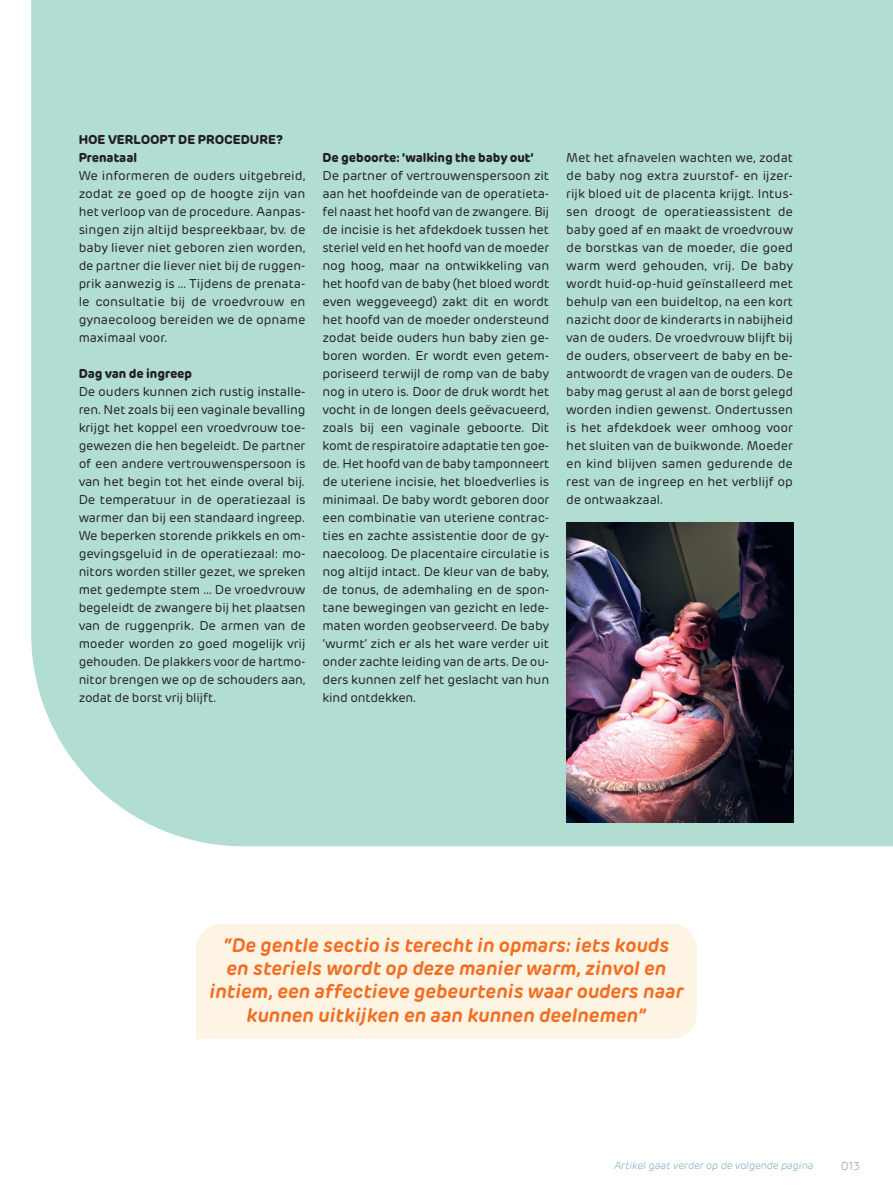
<style>
.page{position:relative;width:893px;height:1191px;background:#fff}
.page>*{position:absolute;margin:0;border:0;box-sizing:border-box;transform-origin:0 0}
.Citaat{font:italic 600 19.5px/23.4px "Rubrik";color:#f36e21;text-align:center}
.Broodtekst{font:12.75px/18px "Rubrik";letter-spacing:-.01em;color:#231f20;text-align:justify}
.Broodtekst-2{font:700 12.75px "Rubrik";color:#231f20}
.Tussentitel{font:700 12.75px "Rubrik";color:#231f20}
.t1{font:200 11.55px "Rubrik New";color:#557482}
.t2{font:italic 300 10.5px "Rubrik";color:#7fa8bc}
</style>
<div class="page">
<div style="left:31px;top:0;width:862px;height:846px;background:#b1ddd3"></div>
<img style="left:566px;top:522px;width:227px;height:300px">
<div style="left:196px;top:923px;width:501px;height:115px;background:#fef4e4"></div>
<p class="Tussentitel" style="left:79px;top:131px;width:206px">HOE VERLOOPT DE PROCEDURE?</p>
<p class="Broodtekst-2" style="left:79px;top:149px;width:60px">Prenataal</p>
<p class="Broodtekst" style="left:79px;top:167px;width:228px">We informeren de ouders uitgebreid, zodat ze goed op de hoogte zijn van het verloop van de procedure. Aanpas&shy;singen zijn altijd bespreekbaar, bv. de baby liever niet geboren zien worden, de partner die liever niet bij de ruggen&shy;prik aanwezig is … Tijdens de prenata&shy;le consultatie bij de vroedvrouw en gynaecoloog bereiden we de opname maximaal voor.</p>
<p class="Broodtekst-2" style="left:79px;top:365px;width:115px">Dag van de ingreep</p>
<p class="Broodtekst" style="left:79px;top:383px;width:228px">De ouders kunnen zich rustig installe&shy;ren. Net zoals bij een vaginale bevalling krijgt het koppel een vroedvrouw toe&shy;gewezen die hen begeleidt. De partner of een andere vertrouwenspersoon is van het begin tot het einde overal bij.<br>De temperatuur in de operatiezaal is warmer dan bij een standaard ingreep.<br>We beperken storende prikkels en om&shy;gevingsgeluid in de operatiezaal: mo&shy;nitors worden stiller gezet, we spreken met gedempte stem … De vroedvrouw begeleidt de zwangere bij het plaatsen van de ruggenprik. De armen van de moeder worden zo goed mogelijk vrij gehouden. De plakkers voor de hartmo&shy;nitor brengen we op de schouders aan, zodat de borst vrij blijft.</p>
<p class="Broodtekst-2" style="left:322px;top:149px;width:213px">De geboorte: ‘walking the baby out’</p>
<p class="Broodtekst" style="left:322px;top:167px;width:228px">De partner of vertrouwenspersoon zit aan het hoofdeinde van de operatieta&shy;fel naast het hoofd van de zwangere. Bij de incisie is het afdekdoek tussen het steriel veld en het hoofd van de moeder nog hoog, maar na ontwikkeling van het hoofd van de baby (het bloed wordt even weggeveegd) zakt dit en wordt het hoofd van de moeder ondersteund zodat beide ouders hun baby zien ge&shy;boren worden. Er wordt even getem&shy;poriseerd terwijl de romp van de baby nog in utero is. Door de druk wordt het vocht in de longen deels geëvacueerd, zoals bij een vaginale geboorte. Dit komt de respiratoire adaptatie ten goe&shy;de. Het hoofd van de baby tamponneert de uteriene incisie, het bloedverlies is minimaal. De baby wordt geboren door een combinatie van uteriene contrac&shy;ties en zachte assistentie door de gy&shy;naecoloog. De placentaire circulatie is nog altijd intact. De kleur van de baby, de tonus, de ademhaling en de spon&shy;tane bewegingen van gezicht en lede&shy;maten worden geobserveerd. De baby ‘wurmt’ zich er als het ware verder uit onder zachte leiding van de arts. De ou&shy;ders kunnen zelf het geslacht van hun kind ontdekken.</p>
<p class="Broodtekst" style="left:566px;top:149px;width:228px">Met het afnavelen wachten we, zodat de baby nog extra zuurstof- en ijzer&shy;rijk bloed uit de placenta krijgt. Intus&shy;sen droogt de operatieassistent de baby goed af en maakt de vroedvrouw de borstkas van de moeder, die goed warm werd gehouden, vrij. De baby wordt huid-op-huid geïnstalleerd met behulp van een buideltop, na een kort nazicht door de kinderarts in nabijheid van de ouders. De vroedvrouw blijft bij de ouders, observeert de baby en be&shy;antwoordt de vragen van de ouders. De baby mag gerust al aan de borst gelegd worden indien gewenst. Ondertussen is het afdekdoek weer omhoog voor het sluiten van de buikwonde. Moeder en kind blijven samen gedurende de rest van de ingreep en het verblijf op de ontwaakzaal.</p>
<p class="Citaat" style="left:210px;top:933px;width:475px">“De gentle sectio is terecht in opmars: iets kouds<br>en steriels wordt op deze manier warm, zinvol en intiem, een affectieve gebeurtenis waar ouders naar kunnen uitkijken en aan kunnen deelnemen”</p>
<p class="t2" style="left:614px;top:1159px;width:201px">Artikel gaat verder op de volgende pagina</p>
<p class="t1" style="left:841px;top:1159px;width:21px">013</p>
</div>
